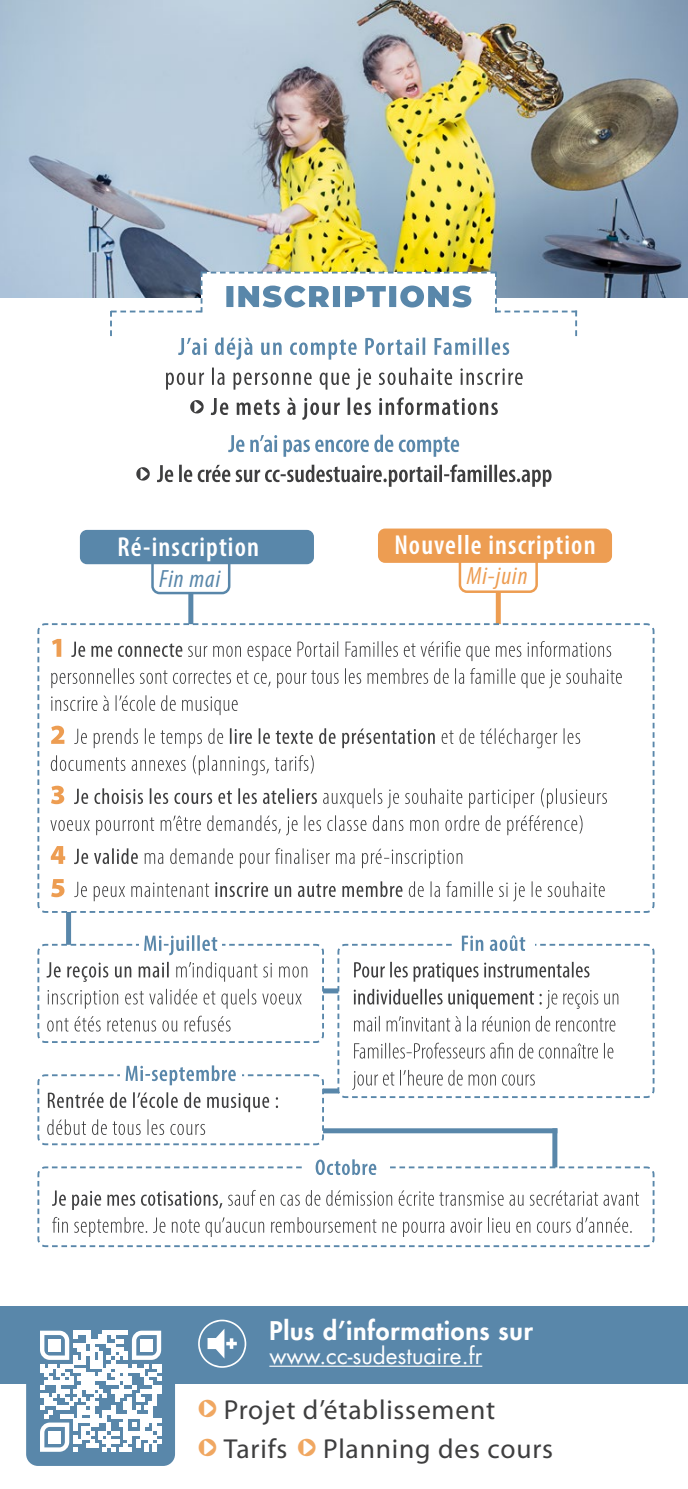
<style>
.page{position:relative;width:688px;height:1489px;background:#fff}
.page>*{position:absolute;margin:0;border:0;box-sizing:border-box;transform-origin:0 0}
.t1{font:27.5px "Myriad Pro";letter-spacing:.03em;color:#3e3e3f}
.t2{font:600 condensed 27.5px "Myriad Pro";letter-spacing:.04em;color:#fff}
.t3{font:800 25px "Futura Std";letter-spacing:.03em;color:#fff}
.t4{font:italic condensed 25px "Myriad Pro";letter-spacing:.04em;color:#ed9d52}
.t5{font:italic condensed 25px "Myriad Pro";letter-spacing:.04em;color:#5987aa}
.t6{font:22.5px "Futura Std";color:#fff}
.s1{font-family:"KG Arrows";font-size:32.5px;color:#f0a761}
</style>
<div class="page">
<div style="left:66px;top:911px;width:5px;height:38px;background:#5987aa"></div>
<div style="left:312px;top:988px;width:38px;height:5px;background:#5987aa"></div>
<div style="left:312px;top:1088px;width:38px;height:5px;background:#5987aa"></div>
<div style="left:314px;top:1128px;width:243px;height:5px;background:#5987aa"></div>
<div style="left:552px;top:1128px;width:5px;height:44px;background:#5987aa"></div>
<div style="left:0;top:1305px;width:687px;height:78px;background:#5987aa"></div>
<div style="left:495px;top:591px;width:5px;height:64px;background:#ed9d52"></div>
<div style="left:188px;top:592px;width:5px;height:63px;background:#5987aa"></div>
<div style="left:80px;top:530px;width:234px;height:34px;background:#5987aa;border-radius:7px"></div>
<div style="left:151px;top:554px;width:79px;height:40px;border:2px solid #5987aa;border-radius:7px"></div>
<div style="left:458px;top:552px;width:79px;height:41px;border:2px solid #ed9d52;border-radius:7px"></div>
<div style="left:378px;top:528px;width:234px;height:35px;background:#ed9d52;border-radius:7px"></div>
<div style="left:26px;top:1318px;width:149px;height:147px;background:#5987aa;border-radius:12px"></div>
<svg style="left:37px;top:622px;width:618px;height:291px"></svg>
<svg style="left:37px;top:1166px;width:618px;height:81px"></svg>
<svg style="left:336px;top:943px;width:319px;height:155px"></svg>
<img style="left:0;top:0;width:687px;height:298px">
<hr style="left:269px;top:1365px;width:213px;height:1px;background:#fff">
<svg style="left:136px;top:464px;width:415px;height:23px"></svg>
<svg style="left:228px;top:434px;width:231px;height:23px"></svg>
<svg style="left:190px;top:397px;width:307px;height:23px"></svg>
<svg style="left:166px;top:367px;width:356px;height:23px"></svg>
<svg style="left:110px;top:271px;width:467px;height:89px"></svg>
<svg style="left:74px;top:881px;width:530px;height:20px"></svg>
<svg style="left:51px;top:879px;width:13px;height:18px"></svg>
<svg style="left:74px;top:848px;width:388px;height:20px"></svg>
<svg style="left:51px;top:846px;width:14px;height:17px"></svg>
<svg style="left:50px;top:815px;width:532px;height:20px"></svg>
<svg style="left:74px;top:788px;width:532px;height:20px"></svg>
<svg style="left:51px;top:785px;width:13px;height:19px"></svg>
<svg style="left:51px;top:755px;width:263px;height:20px"></svg>
<svg style="left:74px;top:728px;width:506px;height:20px"></svg>
<svg style="left:51px;top:725px;width:13px;height:18px"></svg>
<svg style="left:51px;top:695px;width:187px;height:20px"></svg>
<svg style="left:51px;top:668px;width:570px;height:20px"></svg>
<svg style="left:71px;top:641px;width:540px;height:20px"></svg>
<svg style="left:52px;top:639px;width:9px;height:17px"></svg>
<svg style="left:352px;top:1069px;width:182px;height:20px"></svg>
<svg style="left:354px;top:1042px;width:259px;height:16px"></svg>
<svg style="left:354px;top:1015px;width:261px;height:16px"></svg>
<svg style="left:353px;top:988px;width:265px;height:20px"></svg>
<svg style="left:354px;top:961px;width:235px;height:20px"></svg>
<svg style="left:52px;top:1216px;width:579px;height:20px"></svg>
<svg style="left:52px;top:1189px;width:586px;height:20px"></svg>
<svg style="left:37px;top:935px;width:288px;height:108px"></svg>
<svg style="left:37px;top:1065px;width:288px;height:81px"></svg>
<svg style="left:50px;top:1159px;width:589px;height:15px"></svg>
<div style="left:452px;top:933px;width:83px;height:20px;background:#fff"></div>
<svg style="left:350px;top:935px;width:289px;height:16px"></svg>
<svg style="left:40px;top:1330px;width:121px;height:121px"></svg>
<div style="left:48px;top:1338px;width:13px;height:13px;background:#fff"></div>
<div style="left:140px;top:1338px;width:13px;height:13px;background:#fff"></div>
<div style="left:48px;top:1430px;width:13px;height:13px;background:#fff"></div>
<svg style="left:198px;top:1319px;width:48px;height:48px"></svg>
<p class="t2" style="left:394px;top:528px;width:203px">Nouvelle inscription</p>
<p class="t2" style="left:118px;top:530px;width:143px">Ré-inscription</p>
<p class="t5" style="left:159px;top:563px;width:62px">Fin mai</p>
<p class="t4" style="left:466px;top:560px;width:62px">Mi-juin</p>
<p class="t3" style="left:269px;top:1315px;width:265px">Plus d’informations sur</p>
<p class="t6" style="left:269px;top:1341px;width:214px">www.cc-sudestuaire.fr</p>
<p class="t1" style="left:198px;top:1392px;width:298px"><span class="s1">y</span> Projet d’établissement</p>
<p class="t1" style="left:198px;top:1431px;width:356px"><span class="s1">y</span> Tarifs <span class="s1">y</span> Planning des cours</p>
</div>
